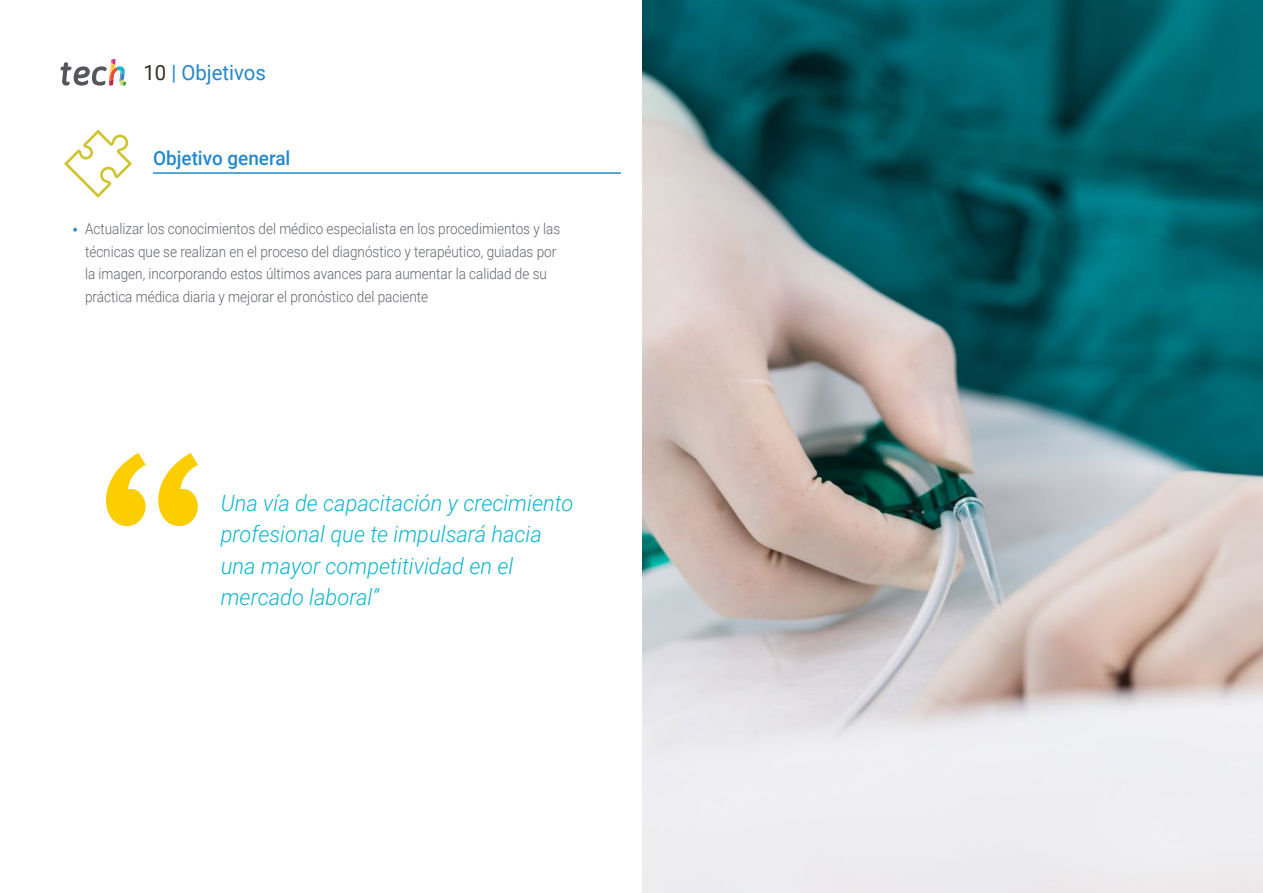
<style>
.page{position:relative;width:1263px;height:893px;background:#fff}
.page>*{position:absolute;margin:0;border:0;box-sizing:border-box;transform-origin:0 0}
.t1{font:italic 300 22.5px/31.5px "Roboto";color:#0fb6cf}
.t2{font:21px "Roboto";color:#2488c9}
.t3{font:500 19.5px "Roboto";color:#2488c9}
.t4{font:300 15px/22.5px "Roboto";color:#61646a;scale:.9 1}
.s1{color:#312e20}
</style>
<div class="page">
<img style="left:642px;top:0;width:621px;height:893px">
<hr style="left:153px;top:173px;width:468px;height:1px;background:#2488c9">
<svg style="left:64px;top:130px;width:68px;height:68px"></svg>
<svg style="left:61px;top:59px;width:65px;height:27px"></svg>
<svg style="left:106px;top:453px;width:92px;height:73px"></svg>
<h2 class="t2" style="left:144px;top:57px;width:124px"><span class="s1">10</span> | Objetivos</h2>
<h3 class="t3" style="left:153px;top:144px;width:139px">Objetivo general</h3>
<p class="t4" style="left:85px;top:217px;width:529px">Actualizar los conocimientos del médico especialista en los procedimientos y las técnicas que se realizan en el proceso del diagnóstico y terapéutico, guiadas por la imagen, incorporando estos últimos avances para aumentar la calidad de su práctica médica diaria y mejorar el pronóstico del paciente</p>
<h1 class="t1" style="left:221px;top:486px;width:354px">Una vía de capacitación y crecimiento profesional que te impulsará hacia una mayor competitividad en el mercado laboral”</h1>
</div>
